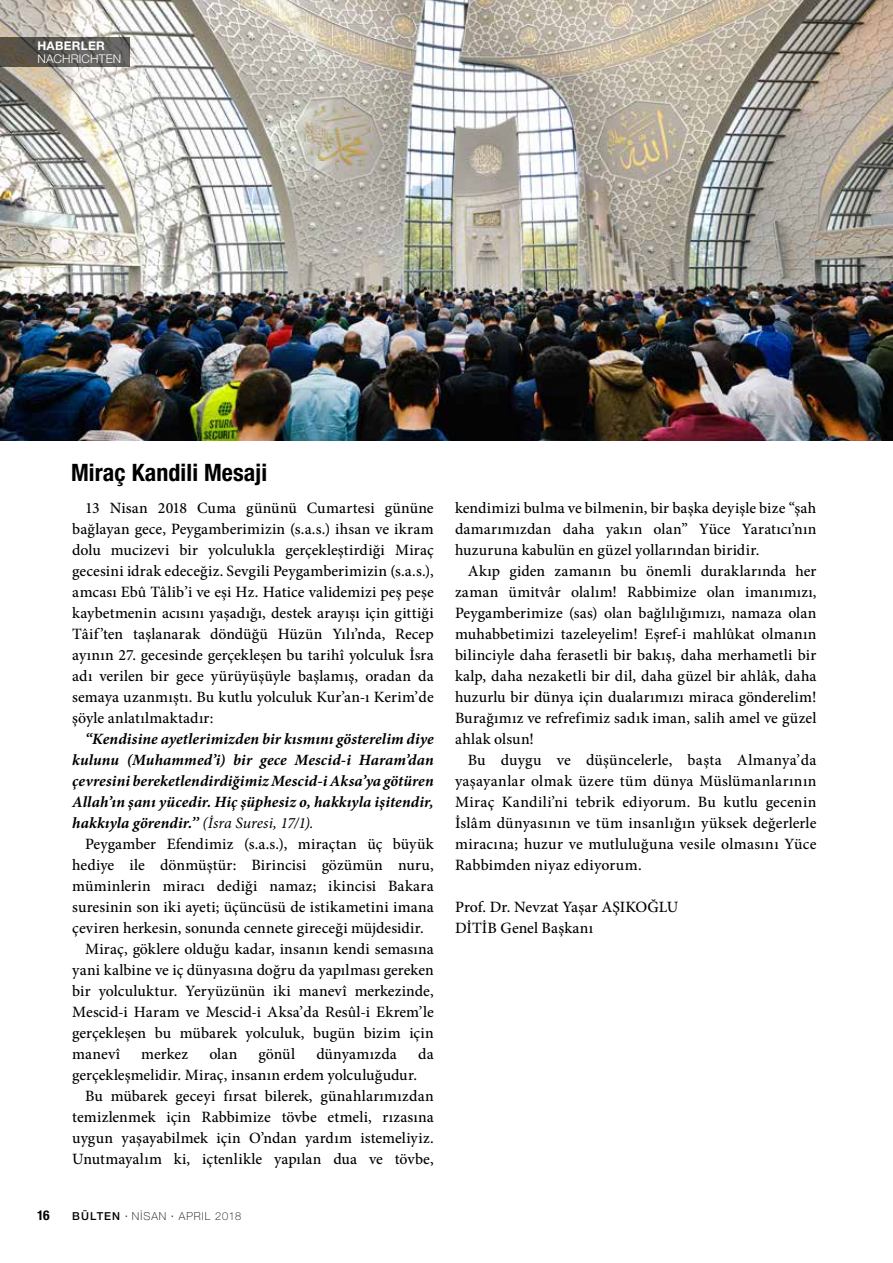
<style>
.page{position:relative;width:893px;height:1263px;background:#fff}
.page>*{position:absolute;margin:0;border:0;box-sizing:border-box;transform-origin:0 0}
.t1{font:700 condensed 24px "Helvetica Neue LT Pro";letter-spacing:.005em;color:#000}
.t2{font:500 15.75px/21px "Minion Pro";letter-spacing:.01em;color:#000;text-align:justify}
.t3{font:italic 700 15.75px/21px "Minion Pro";letter-spacing:.01em;color:#000;text-align:justify}
.t4{font:700 condensed 13.5px "Helvetica Neue LT Pro";color:#000}
.t5{font:300 12px "Helvetica Neue LT Pro";letter-spacing:.015em;color:#fff}
.t6{font:700 12px "Helvetica Neue LT Pro";letter-spacing:.025em;color:#fff}
.t7{font:100 10.95px "Helvetica Neue LT Pro";letter-spacing:.095em;color:#000}
.s1{font-weight:400}
.s2{font-weight:500}
.s3{font-family:"Minion Pro";font-weight:500}
</style>
<div class="page">
<img style="left:0;top:0;width:893px;height:440px">
<svg style="left:0;top:37px;width:130px;height:30px"></svg>
<p class="t6" style="left:37px;top:39px;width:69px">HABERLER</p>
<p class="t5" style="left:37px;top:51px;width:85px">NACHRICHTEN</p>
<h1 class="t1" style="left:71px;top:457px;width:198px">Miraç Kandili Mesaji</h1>
<p class="t2" style="left:72px;top:498px;width:363px;text-indent:13px">13 Nisan 2018 Cuma gününü Cumartesi gününe bağlayan gece, Peygamberimizin (s.a.s.) ihsan ve ikram dolu mucizevi bir yolculukla gerçekleştirdiği Miraç gecesini idrak edeceğiz. Sevgili Peygamberimizin (s.a.s.), amcası Ebû Tâlib’i ve eşi Hz. Hatice validemizi peş peşe kaybetmenin acısını yaşadığı, destek arayışı için gittiği Tâif’ten taşlanarak döndüğü Hüzün Yılı’nda, Recep ayının 27. gecesinde gerçekleşen bu tarihî yolculuk İsra adı verilen bir gece yürüyüşüyle başlamış, oradan da semaya uzanmıştı. Bu kutlu yolculuk Kur’an-ı Kerim’de şöyle anlatılmaktadır:</p>
<p class="t3" style="left:72px;top:728px;width:363px;text-indent:13px">“Kendisine ayetlerimizden bir kısmını gösterelim diye kulunu (Muhammed’i) bir gece Mescid-i Haram’dan çevresini bereketlendirdiğimiz Mescid-i Aksa’ya götüren Allah’ın şanı yücedir. Hiç şüphesiz o, hakkıyla işitendir, hakkıyla görendir.’’ <span class="s1">(İsra Suresi, 17/1).</span></p>
<p class="t2" style="left:85px;top:834px;width:350px">Peygamber Efendimiz (s.a.s.), miraçtan üç büyük</p>
<p class="t2" style="left:72px;top:855px;width:363px">hediye ile dönmüştür: Birincisi gözümün nuru,</p>
<p class="t2" style="left:72px;top:876px;width:363px">müminlerin miracı dediği namaz; ikincisi Bakara</p>
<p class="t2" style="left:72px;top:897px;width:363px">suresinin son iki ayeti; üçüncüsü de istikametini imana</p>
<p class="t2" style="left:72px;top:918px;width:353px">çeviren herkesin, sonunda cennete gireceği müjdesidir.</p>
<p class="t2" style="left:85px;top:939px;width:350px">Miraç, göklere olduğu kadar, insanın kendi semasına</p>
<p class="t2" style="left:72px;top:960px;width:363px">yani kalbine ve iç dünyasına doğru da yapılması gereken</p>
<p class="t2" style="left:72px;top:981px;width:363px">bir yolculuktur. Yeryüzünün iki manevî merkezinde,</p>
<p class="t2" style="left:72px;top:1002px;width:363px">Mescid-i Haram ve Mescid-i Aksa’da Resûl-i Ekrem’le</p>
<p class="t2" style="left:72px;top:1023px;width:363px">gerçekleşen bu mübarek yolculuk, bugün bizim için</p>
<p class="t2" style="left:72px;top:1044px;width:49px">manevî</p>
<p class="t2" style="left:141px;top:1044px;width:48px">merkez</p>
<p class="t2" style="left:209px;top:1044px;width:30px">olan</p>
<p class="t2" style="left:259px;top:1044px;width:38px">gönül</p>
<p class="t2" style="left:316px;top:1044px;width:82px">dünyamızda</p>
<p class="t2" style="left:418px;top:1044px;width:17px">da</p>
<p class="t2" style="left:72px;top:1065px;width:346px">gerçekleşmelidir. Miraç, insanın erdem yolculuğudur.</p>
<p class="t2" style="left:85px;top:1086px;width:350px">Bu mübarek geceyi fırsat bilerek, günahlarımızdan</p>
<p class="t2" style="left:72px;top:1107px;width:363px">temizlenmek için Rabbimize tövbe etmeli, rızasına</p>
<p class="t2" style="left:72px;top:1128px;width:363px">uygun yaşayabilmek için O’ndan yardım istemeliyiz.</p>
<p class="t2" style="left:72px;top:1149px;width:363px">Unutmayalım ki, içtenlikle yapılan dua ve tövbe,</p>
<p class="t4" style="left:37px;top:1207px;width:14px">16</p>
<p class="t7" style="left:72px;top:1210px;width:171px"><span class="s2">BÜLTEN</span> <span class="s3">·</span> NİSAN <span class="s3">·</span> APRIL 2018</p>
<p class="t2" style="left:455px;top:498px;width:363px">kendimizi bulma ve bilmenin, bir başka deyişle bize “şah damarımızdan daha yakın olan” Yüce Yaratıcı’nın huzuruna kabulün en güzel yollarından biridir.</p>
<p class="t2" style="left:455px;top:561px;width:363px;text-indent:13px">Akıp giden zamanın bu önemli duraklarında her zaman ümitvâr olalım! Rabbimize olan imanımızı, Peygamberimize (sas) olan bağlılığımızı, namaza olan muhabbetimizi tazeleyelim! Eşref-i mahlûkat olmanın bilinciyle daha ferasetli bir bakış, daha merhametli bir kalp, daha nezaketli bir dil, daha güzel bir ahlâk, daha huzurlu bir dünya için dualarımızı miraca gönderelim!<br>Burağımız ve refrefimiz sadık iman, salih amel ve güzel ahlak olsun!</p>
<p class="t2" style="left:455px;top:750px;width:363px;text-indent:13px">Bu duygu ve düşüncelerle, başta Almanya’da yaşayanlar olmak üzere tüm dünya Müslümanlarının Miraç Kandili’ni tebrik ediyorum. Bu kutlu gecenin İslâm dünyasının ve tüm insanlığın yüksek değerlerle miracına; huzur ve mutluluğuna vesile olmasını Yüce Rabbimden niyaz ediyorum.</p>
<p class="t2" style="left:455px;top:897px;width:225px">Prof. Dr. Nevzat Yaşar AŞIKOĞLU<br>DİTİB Genel Başkanı</p>
</div>
